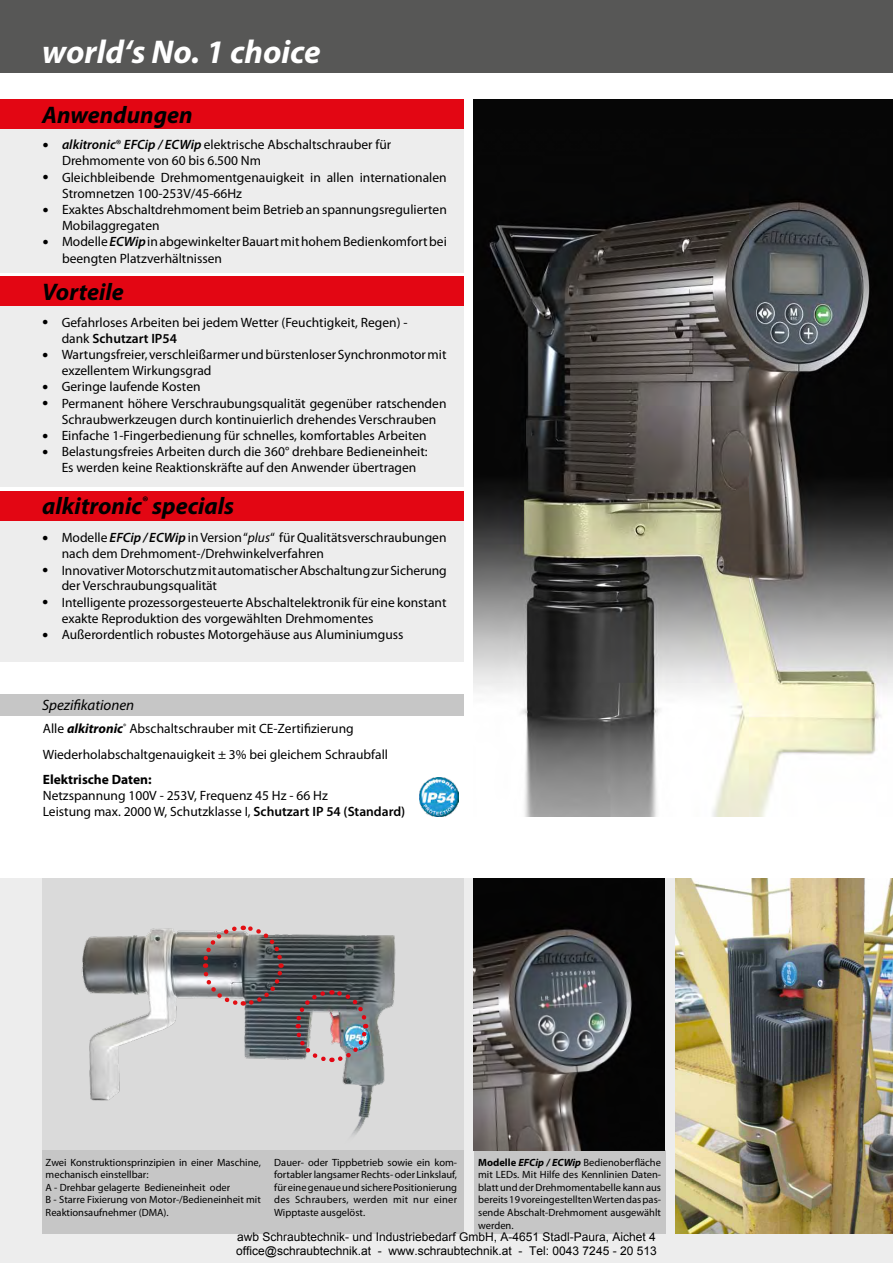
<style>
.page{position:relative;width:893px;height:1263px;background:#fff}
.page>*{position:absolute;margin:0;border:0;box-sizing:border-box;transform-origin:0 0}
.t1{font:italic 700 33px "Myriad Pro";color:#fff}
.t2{font:italic 700 24px "Myriad Pro";color:#000}
.t3{font:italic 15px "Myriad Pro";color:#000}
.t4{font:13.5px/16.2px "Myriad Pro";color:#000}
.t5{font:700 13.5px "Myriad Pro";color:#000}
.t6{font:12px/14.4px "Arial";color:#000}
.t7{font:10.5px/12.6px "Myriad Pro";color:#000}
.s1{font-family:"Arial";font-weight:700;font-size:10.5px}
.s2{font-weight:600;font-style:italic}
.s3{font-weight:600}
.s4{font-style:italic}
.s5{font-weight:700;font-style:italic}
.s6{font-weight:700}
</style>
<div class="page">
<div style="left:0;top:0;width:893px;height:72px;background:#575756"></div>
<div style="left:0;top:117px;width:464px;height:155px;background:#ededed"></div>
<div style="left:0;top:296px;width:464px;height:191px;background:#ededed"></div>
<div style="left:0;top:501px;width:464px;height:160px;background:#ededed"></div>
<div style="left:0;top:878px;width:893px;height:385px;background:#ededed"></div>
<div style="left:474px;top:99px;width:419px;height:705px;background:#060606"></div>
<div style="left:0;top:99px;width:464px;height:30px;background:#e30613"></div>
<div style="left:0;top:491px;width:464px;height:30px;background:#e30613"></div>
<div style="left:0;top:276px;width:464px;height:30px;background:#e30613"></div>
<div style="left:474px;top:1150px;width:191px;height:83px;background:#c6c6c6"></div>
<div style="left:43px;top:878px;width:421px;height:274px;background:#dadada"></div>
<img style="left:675px;top:878px;width:218px;height:355px">
<img style="left:82px;top:928px;width:314px;height:207px">
<img style="left:293px;top:988px;width:77px;height:76px">
<svg style="left:200px;top:925px;width:85px;height:83px"></svg>
<div style="left:0;top:694px;width:464px;height:21px;background:#c6c6c6"></div>
<img style="left:474px;top:202px;width:419px;height:614px">
<div style="left:43px;top:1150px;width:421px;height:83px;background:#c6c6c6"></div>
<img style="left:473px;top:878px;width:192px;height:272px">
<img style="left:419px;top:777px;width:40px;height:39px">
<h1 class="t1" style="left:42px;top:34px;width:280px">world‘s No. 1 choice</h1>
<h2 class="t2" style="left:42px;top:101px;width:152px">Anwendungen</h2>
<p class="t4" style="left:62px;top:137px;width:331px;text-indent:-20px"><span class="s1">●</span> <span class="s2">alkitronic</span>® <span class="s2">EFCip / ECWip</span> elektrische Abschaltschrauber für<br>Drehmomente von 60 bis 6.500 Nm</p>
<p class="t4" style="left:62px;top:169px;width:386px;text-indent:-20px"><span class="s1">●</span> Gleichbleibende Drehmomentgenauigkeit in allen internationalen<br>Stromnetzen 100-253V/45-66Hz</p>
<p class="t4" style="left:62px;top:202px;width:386px;text-indent:-20px"><span class="s1">●</span> Exaktes Abschaltdrehmoment beim Betrieb an spannungsregulierten<br>Mobilaggregaten</p>
<p class="t4" style="left:62px;top:234px;width:386px;text-indent:-20px"><span class="s1">●</span> Modelle <span class="s2">ECWip</span> in abgewinkelter Bauart mit hohem Bedienkomfort bei beengten Platzverhältnissen</p>
<h2 class="t2" style="left:42px;top:279px;width:83px">Vorteile</h2>
<p class="t4" style="left:62px;top:314px;width:347px;text-indent:-20px"><span class="s1">●</span> Gefahrloses Arbeiten bei jedem Wetter (Feuchtigkeit, Regen) - dank <span class="s3">Schutzart IP54</span></p>
<p class="t4" style="left:62px;top:347px;width:386px;text-indent:-20px"><span class="s1">●</span> Wartungsfreier, verschleißarmer und bürstenloser Synchronmotor mit exzellentem Wirkungsgrad</p>
<p class="t4" style="left:42px;top:379px;width:160px"><span class="s1">●</span> Geringe laufende Kosten</p>
<p class="t4" style="left:62px;top:395px;width:386px;text-indent:-20px"><span class="s1">●</span> Permanent höhere Verschraubungsqualität gegenüber ratschenden<br>Schraubwerkzeugen durch kontinuierlich drehendes Verschrauben</p>
<p class="t4" style="left:42px;top:428px;width:386px"><span class="s1">●</span> Einfache 1-Fingerbedienung für schnelles, komfortables Arbeiten</p>
<p class="t4" style="left:62px;top:444px;width:367px;line-height:15.8px;text-indent:-20px"><span class="s1">●</span> Belastungsfreies Arbeiten durch die 360° drehbare Bedieneinheit:<br>Es werden keine Reaktionskräfte auf den Anwender übertragen</p>
<h2 class="t2" style="left:42px;top:492px;width:194px">alkitronic<sup>®</sup> specials</h2>
<p class="t4" style="left:62px;top:530px;width:386px;text-indent:-20px"><span class="s1">●</span> Modelle <span class="s2">EFCip / ECWip</span> inVersion “<span class="s4">plus</span>“ für Qualitätsverschraubungen nach dem Drehmoment-/Drehwinkelverfahren</p>
<p class="t4" style="left:62px;top:562px;width:387px;line-height:15.8px;text-indent:-20px"><span class="s1">●</span> Innovativer Motorschutz mit automatischer Abschaltung zur Sicherung der Verschraubungsqualität</p>
<p class="t4" style="left:62px;top:594px;width:386px;text-indent:-20px"><span class="s1">●</span> Intelligente prozessorgesteuerte Abschaltelektronik für eine konstant exakte Reproduktion des vorgewählten Drehmomentes</p>
<p class="t4" style="left:42px;top:627px;width:363px"><span class="s1">●</span> Außerordentlich robustes Motorgehäuse aus Aluminiumguss</p>
<p class="t3" style="left:42px;top:697px;width:94px">Spezifikationen</p>
<p class="t4" style="left:43px;top:716px;width:347px;line-height:25.2px">Alle <span class="s5">alkitronic</span><sup>®</sup> Abschaltschrauber mit CE-Zertifizierung<br>Wiederholabschaltgenauigkeit ± 3% bei gleichem Schraubfall</p>
<p class="t5" style="left:43px;top:772px;width:110px">Elektrische Daten:</p>
<p class="t4" style="left:43px;top:788px;width:364px">Netzspannung 100V - 253V, Frequenz 45 Hz - 66 Hz<br>Leistung max. 2000 W, Schutzklasse I, <span class="s3">Schutzart IP 54 (Standard)</span></p>
<p class="t7" style="left:478px;top:1156px;width:184px;text-align:justify"><span class="s6">Modelle</span> <span class="s5">EFCip / ECWip</span> Bedienoberfläche mit LEDs. Mit Hilfe des Kennlinien Daten&shy;blatt und der Drehmomentabelle kann aus bereits 19 voreingestellten Werten das pas&shy;sende Abschalt-Drehmoment ausgewählt werden.</p>
<p class="t7" style="left:46px;top:1156px;width:217px">Zwei Konstruktionsprinzipien in einer Maschine, mechanisch einstellbar:<br>A - Drehbar gelagerte Bedieneinheit oder<br>B - Starre Fixierung von Motor-/Bedieneinheit mit Reaktionsaufnehmer (DMA).</p>
<p class="t6" style="left:236px;top:1230px;width:422px">awb Schraubtechnik- und Industriebedarf GmbH, A-4651 Stadl-Paura, Aichet 4 office@schraubtechnik.at - www.schraubtechnik.at - Tel: 0043 7245 - 20 513</p>
<p class="t7" style="left:274px;top:1156px;width:184px">Dauer- oder Tippbetrieb sowie ein kom-- fortabler langsamer Rechts- oder Linkslauf, für eine genaue und sichere Positionierung des Schraubers, werden mit nur einer Wipptaste ausgelöst.</p>
</div>
